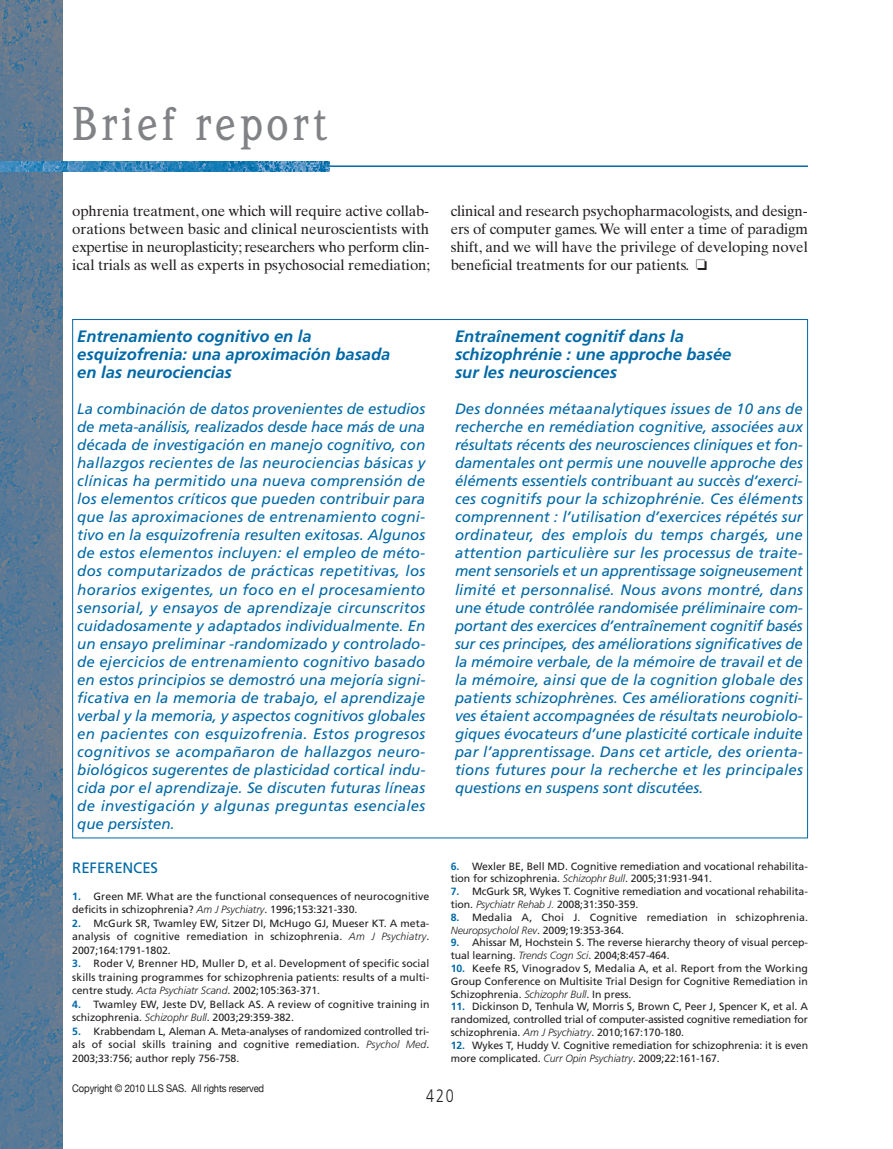
<style>
.page{position:relative;width:893px;height:1149px;background:#fff}
.page>*{position:absolute;margin:0;border:0;box-sizing:border-box;transform-origin:0 0}
.t1{font:500 46.5px "Weidemann";letter-spacing:.085em;color:#808285;scale:.95 1}
.t2{font:300 18px "Frutiger";color:#231f20;scale:.8 1}
.t3{font:italic 700 16.5px/18px "Frutiger";color:#0069a7}
.t4{font:italic 15px/18px "Frutiger";letter-spacing:.01em;color:#0069a7;text-align:justify}
.t5{font:15px/18px "Times Ten";letter-spacing:-.005em;color:#231f20;text-align:justify}
.t6{font:15px "Frutiger";letter-spacing:-.005em;color:#0069a7}
.t7{font:10.5px/12.8px "Frutiger";letter-spacing:-.005em;color:#231f20}
.t8{font:10.5px "Helvetica Neue";letter-spacing:-.015em;color:#231f20;scale:.9 1}
.s1{font-weight:700;color:#0069a7}
.s2{font-weight:300;font-style:italic}
</style>
<div class="page">
<hr style="left:204px;top:165px;width:604px;height:2px;background:#0069a7">
<img style="left:0;top:0;width:63px;height:1148px">
<img style="left:0;top:162px;width:330px;height:9px">
<h1 class="t1" style="left:72px;top:106px;width:269px">Brief report</h1>
<p class="t5" style="left:72px;top:203px;width:359px">ophrenia treatment, one which will require active collab&shy;orations between basic and clinical neuroscientists with expertise in neuroplasticity; researchers who perform clin&shy;ical trials as well as experts in psychosocial remediation;</p>
<p class="t5" style="left:451px;top:203px;width:359px">clinical and research psychopharmacologists, and design&shy;ers of computer games. We will enter a time of paradigm shift, and we will have the privilege of developing novel beneficial treatments for our patients. ❏</p>
<p class="t3" style="left:77px;top:329px;width:315px">Entrenamiento cognitivo en la esquizofrenia: una aproximación basada en las neurociencias</p>
<p class="t4" style="left:77px;top:401px;width:350px">La combinación de datos provenientes de estudios de meta-análisis, realizados desde hace más de una década de investigación en manejo cognitivo, con hallazgos recientes de las neurociencias básicas y clínicas ha permitido una nueva comprensión de los elementos críticos que pueden contribuir para que las aproximaciones de entrenamiento cogni&shy;tivo en la esquizofrenia resulten exitosas. Algunos de estos elementos incluyen: el empleo de méto&shy;dos computarizados de prácticas repetitivas, los horarios exigentes, un foco en el procesamiento sensorial, y ensayos de aprendizaje circunscritos cuidadosamente y adaptados individualmente. En un ensayo preliminar -randomizado y controlado&shy;de ejercicios de entrenamiento cognitivo basado en estos principios se demostró una mejoría signi&shy;ficativa en la memoria de trabajo, el aprendizaje verbal y la memoria, y aspectos cognitivos globales en pacientes con esquizofrenia. Estos progresos cognitivos se acompañaron de hallazgos neuro&shy;biológicos sugerentes de plasticidad cortical indu&shy;cida por el aprendizaje. Se discuten futuras líneas de investigación y algunas preguntas esenciales que persisten.</p>
<p class="t6" style="left:72px;top:861px;width:87px">REFERENCES</p>
<p class="t7" style="left:72px;top:890px;width:359px;line-height:13.5px"><span class="s1">1.</span> Green MF. What are the functional consequences of neurocognitive deficits in schizophrenia? <span class="s2">Am J Psychiatry</span>. 1996;153:321-330.</p>
<p class="t7" style="left:72px;top:917px;width:359px;line-height:13.5px;text-align:justify"><span class="s1">2.</span> McGurk SR, Twamley EW, Sitzer DI, McHugo GJ, Mueser KT. A meta&shy;analysis of cognitive remediation in schizophrenia. <span class="s2">Am J Psychiatry</span>.<br>2007;164:1791-1802.</p>
<p class="t7" style="left:72px;top:957px;width:359px;line-height:13.5px;text-align:justify"><span class="s1">3.</span> Roder V, Brenner HD, Muller D, et al. Development of specific social skills training programmes for schizophrenia patients: results of a multi&shy;centre study. <span class="s2">Acta Psychiatr Scand</span>. 2002;105:363-371.</p>
<p class="t7" style="left:72px;top:997px;width:359px;line-height:13.5px"><span class="s1">4.</span> Twamley EW, Jeste DV, Bellack AS. A review of cognitive training in schizophrenia. <span class="s2">Schizophr Bull</span>. 2003;29:359-382.</p>
<p class="t7" style="left:72px;top:1024px;width:359px;line-height:13.5px;text-align:justify"><span class="s1">5.</span> Krabbendam L, Aleman A. Meta-analyses of randomized controlled tri&shy;als of social skills training and cognitive remediation. <span class="s2">Psychol Med</span>.<br>2003;33:756; author reply 756-758.</p>
<p class="t3" style="left:455px;top:329px;width:278px">Entraînement cognitif dans la schizophrénie : une approche basée sur les neurosciences</p>
<p class="t4" style="left:455px;top:401px;width:349px">Des données métaanalytiques issues de 10 ans de recherche en remédiation cognitive, associées aux résultats récents des neurosciences cliniques et fon&shy;damentales ont permis une nouvelle approche des éléments essentiels contribuant au succès d’exerci&shy;ces cognitifs pour la schizophrénie. Ces éléments comprennent : l’utilisation d’exercices répétés sur ordinateur, des emplois du temps chargés, une attention particulière sur les processus de traite&shy;ment sensoriels et un apprentissage soigneusement limité et personnalisé. Nous avons montré, dans une étude contrôlée randomisée préliminaire com&shy;portant des exercices d’entraînement cognitif basés sur ces principes, des améliorations significatives de la mémoire verbale, de la mémoire de travail et de la mémoire, ainsi que de la cognition globale des patients schizophrènes. Ces améliorations cogniti&shy;ves étaient accompagnées de résultats neurobiolo&shy;giques évocateurs d’une plasticité corticale induite par l’apprentissage. Dans cet article, des orienta&shy;tions futures pour la recherche et les principales questions en suspens sont discutées.</p>
<p class="t7" style="left:451px;top:860px;width:359px"><span class="s1">6.</span> Wexler BE, Bell MD. Cognitive remediation and vocational rehabilita&shy;tion for schizophrenia. <span class="s2">Schizophr Bull</span>. 2005;31:931-941.</p>
<p class="t7" style="left:451px;top:885px;width:359px"><span class="s1">7.</span> McGurk SR, Wykes T. Cognitive remediation and vocational rehabilita&shy;tion. <span class="s2">Psychiatr Rehab J.</span> 2008;31:350-359.</p>
<p class="t7" style="left:451px;top:911px;width:359px"><span class="s1">8.</span> Medalia A, Choi J. Cognitive remediation in schizophrenia.<br><span class="s2">Neuropsycholol Rev</span>. 2009;19:353-364.</p>
<p class="t7" style="left:451px;top:936px;width:359px"><span class="s1">9.</span> Ahissar M, Hochstein S. The reverse hierarchy theory of visual percep&shy;tual learning. <span class="s2">Trends Cogn Sci</span>. 2004;8:457-464.</p>
<p class="t7" style="left:451px;top:962px;width:359px;text-align:justify"><span class="s1">10.</span> Keefe RS, Vinogradov S, Medalia A, et al. Report from the Working Group Conference on Multisite Trial Design for Cognitive Remediation in Schizophrenia. <span class="s2">Schizophr Bull</span>. In press.</p>
<p class="t7" style="left:451px;top:1000px;width:359px;text-align:justify"><span class="s1">11.</span> Dickinson D, Tenhula W, Morris S, Brown C, Peer J, Spencer K, et al. A randomized, controlled trial of computer-assisted cognitive remediation for schizophrenia. <span class="s2">Am J Psychiatry</span>. 2010;167:170-180.</p>
<p class="t7" style="left:451px;top:1039px;width:359px"><span class="s1">12.</span> Wykes T, Huddy V. Cognitive remediation for schizophrenia: it is even more complicated. <span class="s2">Curr Opin Psychiatry</span>. 2009;22:161-167.</p>
<p class="t8" style="left:72px;top:1081px;width:215px">Copyright © 2010 LLS SAS. All rights reserved</p>
<p class="t2" style="left:426px;top:1088px;width:36px">420</p>
</div>
